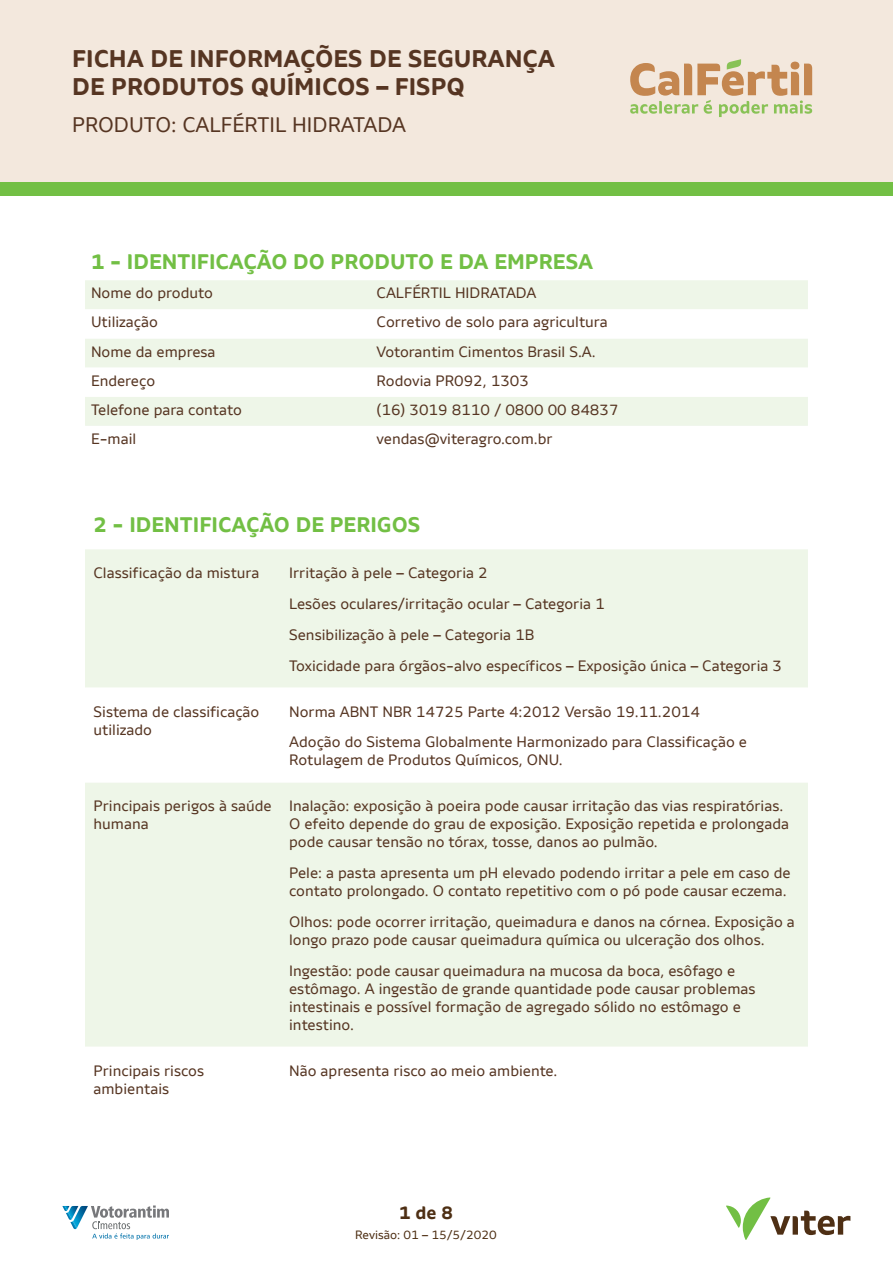
<style>
.page{position:relative;width:893px;height:1263px;background:#fff}
.page>*{position:absolute;margin:0;border:0;box-sizing:border-box;transform-origin:0 0}
.t1{font:700 24px/28.8px "Votorantim Sans";color:#563522}
.t2{font:700 21px "Votorantim Sans";color:#72bf44}
.t3{font:21px "Votorantim Sans";color:#563522}
.t4{font:700 18px "Votorantim Sans";color:#4e2f14}
.t5{font:15px/18px "Votorantim Sans";color:#563522}
.t6{font:12px "Votorantim Sans";color:#4e2f14}
</style>
<div class="page">
<div style="left:0;top:0;width:893px;height:184px;background:#f3e8dd"></div>
<div style="left:0;top:182px;width:893px;height:14px;background:#72bf44"></div>
<svg style="left:630px;top:59px;width:182px;height:58px"></svg>
<svg style="left:726px;top:1197px;width:124px;height:43px"></svg>
<svg style="left:62px;top:1205px;width:107px;height:35px"></svg>
<div style="left:85px;top:280px;width:723px;height:29px;background:#eef6e8"></div>
<svg style="left:85px;top:339px;width:723px;height:87px;fill:#eef6e8"></svg>
<div style="left:85px;top:549px;width:723px;height:139px;background:#eef6e8"></div>
<div style="left:85px;top:783px;width:723px;height:264px;background:#eef6e8"></div>
<h1 class="t1" style="left:72px;top:44px;width:484px">FICHA DE INFORMAÇÕES DE SEGURANÇA<br>DE PRODUTOS QUÍMICOS – FISPQ</h1>
<h2 class="t3" style="left:72px;top:113px;width:335px">PRODUTO: CALFÉRTIL HIDRATADA</h2>
<h2 class="t2" style="left:91px;top:250px;width:504px">1 - IDENTIFICAÇÃO DO PRODUTO E DA EMPRESA</h2>
<p class="t5" style="left:91px;top:284px;width:123px">Nome do produto</p>
<p class="t5" style="left:377px;top:284px;width:161px">CALFÉRTIL HIDRATADA</p>
<p class="t5" style="left:91px;top:313px;width:68px">Utilização</p>
<p class="t5" style="left:377px;top:313px;width:233px">Corretivo de solo para agricultura</p>
<p class="t5" style="left:91px;top:342px;width:126px">Nome da empresa</p>
<p class="t5" style="left:377px;top:342px;width:221px">Votorantim Cimentos Brasil S.A.</p>
<p class="t5" style="left:91px;top:371px;width:66px">Endereço</p>
<p class="t5" style="left:377px;top:371px;width:154px">Rodovia PR092, 1303</p>
<p class="t5" style="left:91px;top:400px;width:152px">Telefone para contato</p>
<p class="t5" style="left:377px;top:400px;width:243px">(16) 3019 8110 / 0800 00 84837</p>
<p class="t5" style="left:91px;top:430px;width:47px">E-mail</p>
<p class="t5" style="left:377px;top:430px;width:178px">vendas@viteragro.com.br</p>
<h2 class="t2" style="left:94px;top:512px;width:328px">2 - IDENTIFICAÇÃO DE PERIGOS</h2>
<p class="t5" style="left:94px;top:564px;width:167px">Classificação da mistura</p>
<p class="t5" style="left:289px;top:558px;width:494px;line-height:30.8px">Irritação à pele – Categoria 2<br>Lesões oculares/irritação ocular – Categoria 1<br>Sensibilização à pele – Categoria 1B<br>Toxicidade para órgãos-alvo específicos – Exposição única – Categoria 3</p>
<p class="t5" style="left:94px;top:702px;width:167px">Sistema de classificação utilizado</p>
<p class="t5" style="left:289px;top:696px;width:459px;line-height:30.8px">Norma ABNT NBR 14725 Parte 4:2012 Versão 19.11.2014<br>Adoção do Sistema Globalmente Harmonizado para Classificação e</p>
<p class="t5" style="left:289px;top:751px;width:275px">Rotulagem de Produtos Químicos, ONU.</p>
<p class="t5" style="left:94px;top:797px;width:180px">Principais perigos à saúde humana</p>
<p class="t5" style="left:289px;top:797px;width:502px">Inalação: exposição à poeira pode causar irritação das vias respiratórias.<br>O efeito depende do grau de exposição. Exposição repetida e prolongada pode causar tensão no tórax, tosse, danos ao pulmão.</p>
<p class="t5" style="left:289px;top:864px;width:503px">Pele: a pasta apresenta um pH elevado podendo irritar a pele em caso de contato prolongado. O contato repetitivo com o pó pode causar eczema.</p>
<p class="t5" style="left:289px;top:913px;width:507px">Olhos: pode ocorrer irritação, queimadura e danos na córnea. Exposição a longo prazo pode causar queimadura química ou ulceração dos olhos.</p>
<p class="t5" style="left:289px;top:961px;width:468px">Ingestão: pode causar queimadura na mucosa da boca, esôfago e estômago. A ingestão de grande quantidade pode causar problemas intestinais e possível formação de agregado sólido no estômago e intestino.</p>
<p class="t5" style="left:94px;top:1061px;width:112px">Principais riscos ambientais</p>
<p class="t5" style="left:289px;top:1061px;width:270px">Não apresenta risco ao meio ambiente.</p>
<p class="t4" style="left:399px;top:1201px;width:55px">1 de 8</p>
<p class="t6" style="left:355px;top:1228px;width:143px">Revisão: 01 – 15/5/2020</p>
</div>
